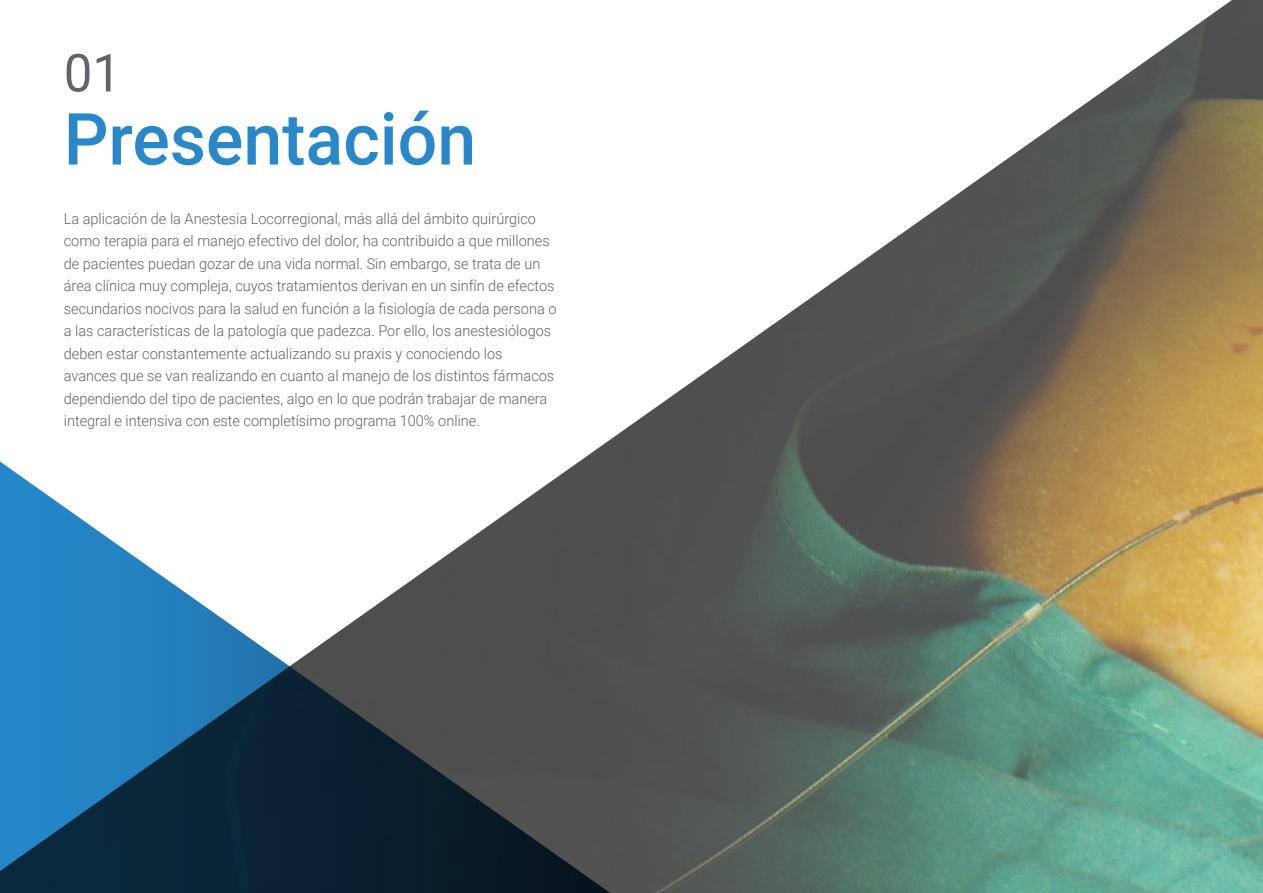
<style>
.page{position:relative;width:1263px;height:893px;background:#fff}
.page>*{position:absolute;margin:0;border:0;box-sizing:border-box;transform-origin:0 0}
.t1{font:500 72px "Roboto";color:#2988c9}
.t2{font:52.5px "Roboto";color:#61646a}
.t3{font:300 15px/22.5px "Roboto";color:#61646a}
</style>
<div class="page">
<img style="left:601px;top:0;width:662px;height:893px">
<svg style="left:0;top:446px;width:640px;height:447px"></svg>
<h2 class="t2" style="left:64px;top:36px;width:59px">01</h2>
<h1 class="t1" style="left:64px;top:89px;width:414px">Presentación</h1>
<p class="t3" style="left:64px;top:207px;width:494px">La aplicación de la Anestesia Locorregional, más allá del ámbito quirúrgico como terapia para el manejo efectivo del dolor, ha contribuido a que millones de pacientes puedan gozar de una vida normal. Sin embargo, se trata de un área clínica muy compleja, cuyos tratamientos derivan en un sinfín de efectos secundarios nocivos para la salud en función a la fisiología de cada persona o a las características de la patología que padezca. Por ello, los anestesiólogos deben estar constantemente actualizando su praxis y conociendo los avances que se van realizando en cuanto al manejo de los distintos fármacos dependiendo del tipo de pacientes, algo en lo que podrán trabajar de manera integral e intensiva con este completísimo programa 100% online.</p>
</div>
